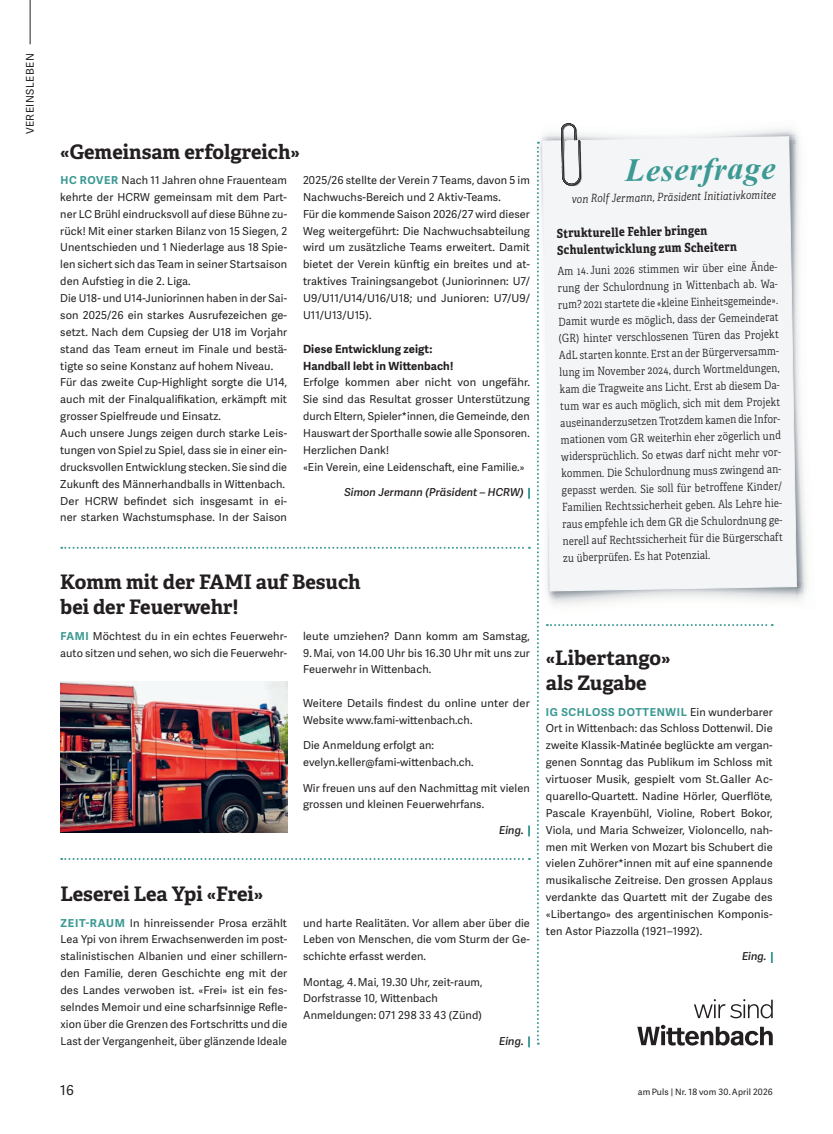
<style>
.page{position:relative;width:833px;height:1134px;background:#fff}
.page>*{position:absolute;margin:0;border:0;box-sizing:border-box;transform-origin:0 0}
.t1{font:italic 700 32.5px "Times New Roman MT Std";color:#3c9994}
.t2{font:700 20px/25px "Adelle";color:#231f20}
.t3{font:13.75px "Adelle Sans";color:#231f20}
.t4{font:700 12.5px/16.9px "Adelle Condensed";color:#231f20}
.t5{font:300 11.25px/16.9px "Adelle Condensed";color:#231f20}
.t6{font:700 11.25px/16.9px "Adelle Sans";letter-spacing:.01em;color:#231f20}
.t7{font:italic 300 11.25px "Adelle Condensed";color:#231f20}
.t8{font:11px/16.9px "Adelle Sans";letter-spacing:.01em;color:#231f20}
.t9{font:italic 600 11px "Adelle Sans";letter-spacing:.005em;color:#231f20}
.t10{font:10.62px "Adelle Sans";letter-spacing:.05em;color:#231f20}
.t11{font:8.75px "Adelle Sans";letter-spacing:.01em;color:#231f20}
.s1{font-weight:700;color:#3c9994}
</style>
<div class="page">
<svg style="left:530px;top:128px;width:277px;height:477px"></svg>
<div style="left:542px;top:136px;width:254px;height:455px;background:#f3f5f6"></div>
<svg style="left:561px;top:123px;width:21px;height:64px"></svg>
<hr style="left:30px;top:0;width:1px;height:44px;background:#231f20">
<svg style="left:537px;top:142px;width:2px;height:903px"></svg>
<svg style="left:528px;top:488px;width:2px;height:11px"></svg>
<svg style="left:61px;top:547px;width:469px;height:2px"></svg>
<svg style="left:547px;top:624px;width:225px;height:2px"></svg>
<svg style="left:61px;top:858px;width:469px;height:2px"></svg>
<svg style="left:528px;top:825px;width:2px;height:11px"></svg>
<img style="left:60px;top:681px;width:227px;height:152px">
<svg style="left:528px;top:1036px;width:2px;height:11px"></svg>
<svg style="left:637px;top:1025px;width:135px;height:20px"></svg>
<svg style="left:694px;top:999px;width:78px;height:19px"></svg>
<p class="t10" style="left:24px;top:134px;width:83px;rotate:-90deg">VEREINSLEBEN</p>
<h2 class="t2" style="left:60px;top:139px;width:241px">«Gemeinsam erfolgreich»</h2>
<p class="t8" style="left:60px;top:172px;width:228px"><span class="s1">HC ROVER</span> Nach 11 Jahren ohne Frauenteam kehrte der HCRW gemeinsam mit dem Part&shy;ner LC Brühl eindrucksvoll auf diese Bühne zu&shy;rück! Mit einer starken Bilanz von 15 Siegen, 2<br>Unentschieden und 1 Niederlage aus 18 Spie&shy;len sichert sich das Team in seiner Startsaison den Aufstieg in die 2. Liga.<br>Die U18- und U14-Juniorinnen haben in der Sai&shy;son 2025/26 ein starkes Ausrufezeichen ge&shy;setzt. Nach dem Cupsieg der U18 im Vorjahr stand das Team erneut im Finale und bestä&shy;tigte so seine Konstanz auf hohem Niveau.<br>Für das zweite Cup-Highlight sorgte die U14, auch mit der Finalqualifikation, erkämpft mit grosser Spielfreude und Einsatz.<br>Auch unsere Jungs zeigen durch starke Leis&shy;tungen von Spiel zu Spiel, dass sie in einer ein&shy;drucksvollen Entwicklung stecken. Sie sind die Zukunft des Männerhandballs in Wittenbach.<br>Der HCRW befindet sich insgesamt in ei&shy;ner starken Wachstumsphase. In der Saison</p>
<p class="t8" style="left:303px;top:172px;width:228px">2025/26 stellte der Verein 7 Teams, davon 5 im Nachwuchs-Bereich und 2 Aktiv-Teams.<br>Für die kommende Saison 2026/27 wird dieser Weg weitergeführt: Die Nachwuchsabteilung wird um zusätzliche Teams erweitert. Damit bietet der Verein künftig ein breites und at&shy;traktives Trainingsangebot (Juniorinnen: U7/ U9/U11/U14/U16/U18; und Junioren: U7/U9/ U11/U13/U15).</p>
<p class="t6" style="left:303px;top:340px;width:152px">Diese Entwicklung zeigt:<br>Handball lebt in Wittenbach!</p>
<p class="t8" style="left:303px;top:374px;width:228px">Erfolge kommen aber nicht von ungefähr.<br>Sie sind das Resultat grosser Unterstützung durch Eltern, Spieler*innen, die Gemeinde, den Hauswart der Sporthalle sowie alle Sponsoren.<br>Herzlichen Dank!<br>«Ein Verein, eine Leidenschaft, eine Familie.»</p>
<p class="t9" style="left:344px;top:486px;width:181px">Simon Jermann (Präsident – HCRW)</p>
<h2 class="t2" style="left:60px;top:569px;width:302px">Komm mit der FAMI auf Besuch bei der Feuerwehr!</h2>
<p class="t8" style="left:60px;top:628px;width:228px"><span class="s1">FAMI</span> Möchtest du in ein echtes Feuerwehr&shy;auto sitzen und sehen, wo sich die Feuerwehr-</p>
<p class="t8" style="left:303px;top:628px;width:228px">leute umziehen? Dann komm am Samstag,</p>
<p class="t8" style="left:303px;top:644px;width:228px">9. Mai, von 14.00 Uhr bis 16.30 Uhr mit uns zur<br>Feuerwehr in Wittenbach.</p>
<p class="t8" style="left:303px;top:695px;width:228px">Weitere Details findest du online unter der<br>Website www.fami-wittenbach.ch.</p>
<p class="t8" style="left:303px;top:737px;width:172px">Die Anmeldung erfolgt an: evelyn.keller@fami-wittenbach.ch.</p>
<p class="t8" style="left:303px;top:779px;width:228px">Wir freuen uns auf den Nachmittag mit vielen grossen und kleinen Feuerwehrfans.</p>
<p class="t9" style="left:499px;top:823px;width:26px">Eing.</p>
<h2 class="t2" style="left:60px;top:882px;width:204px">Leserei Lea Ypi «Frei»</h2>
<p class="t8" style="left:60px;top:914px;width:228px;text-align:justify"><span class="s1">ZEIT-RAUM</span> In hinreissender Prosa erzählt Lea Ypi von ihrem Erwachsenwerden im post&shy;stalinistischen Albanien und einer schillern&shy;den Familie, deren Geschichte eng mit der des Landes verwoben ist. «Frei» ist ein fes&shy;selndes Memoir und eine scharfsinnige Refle&shy;xion über die Grenzen des Fortschritts und die Last der Vergangenheit, über glänzende Ideale</p>
<p class="t8" style="left:303px;top:914px;width:228px;text-align:justify">und harte Realitäten. Vor allem aber über die Leben von Menschen, die vom Sturm der Ge&shy;schichte erfasst werden.</p>
<p class="t8" style="left:303px;top:974px;width:181px">Montag, 4. Mai, 19.30 Uhr, zeit-raum,<br>Dorfstrasse 10, Wittenbach<br>Anmeldungen: 071 298 33 43 (Zünd)</p>
<p class="t9" style="left:499px;top:1034px;width:26px">Eing.</p>
<h1 class="t1" style="left:625px;top:148px;width:152px;rotate:-1deg">Leserfrage</h1>
<p class="t7" style="left:571px;top:192px;width:206px;rotate:-1deg">von Rolf Jermann, Präsident Initiativkomitee</p>
<p class="t4" style="left:556px;top:225px;width:181px;rotate:-1deg">Strukturelle Fehler bringen<br>Schulentwicklung zum Scheitern</p>
<p class="t5" style="left:557px;top:263px;width:225px;rotate:-1deg">Am 14. Juni 2026 stimmen wir über eine Ände&shy;rung der Schulordnung in Wittenbach ab. Wa&shy;rum? 2021 startete die «kleine Einheitsgemeinde».<br>Damit wurde es möglich, dass der Gemeinderat (GR) hinter verschlossenen Türen das Projekt AdL starten konnte. Erst an der Bürgerversamm&shy;lung im November 2024, durch Wortmeldungen, kam die Tragweite ans Licht. Erst ab diesem Da&shy;tum war es auch möglich, sich mit dem Projekt auseinanderzusetzen Trotzdem kamen die Infor&shy;mationen vom GR weiterhin eher zögerlich und widersprüchlich. So etwas darf nicht mehr vor&shy;kommen. Die Schulordnung muss zwingend an&shy;gepasst werden. Sie soll für betroffene Kinder/ Familien Rechtssicherheit geben. Als Lehre hie&shy;raus empfehle ich dem GR die Schulordnung ge&shy;nerell auf Rechtssicherheit für die Bürgerschaft zu überprüfen. Es hat Potenzial.</p>
<h2 class="t2" style="left:546px;top:645px;width:126px">«Libertango» als Zugabe</h2>
<p class="t8" style="left:546px;top:704px;width:228px;text-align:justify"><span class="s1">IG SCHLOSS DOTTENWIL</span> Ein wunderbarer Ort in Wittenbach: das Schloss Dottenwil. Die zweite Klassik-Matinée beglückte am vergan&shy;genen Sonntag das Publikum im Schloss mit virtuoser Musik, gespielt vom St.Galler Ac&shy;quarello-Quartett. Nadine Hörler, Querflöte, Pascale Krayenbühl, Violine, Robert Bokor, Viola, und Maria Schweizer, Violoncello, nah&shy;men mit Werken von Mozart bis Schubert die vielen Zuhörer*innen mit auf eine spannende musikalische Zeitreise. Den grossen Applaus verdankte das Quartett mit der Zugabe des «Libertango» des argentinischen Komponis&shy;ten Astor Piazzolla (1921–1992).</p>
<p class="t9" style="left:742px;top:950px;width:26px">Eing.</p>
<p class="t3" style="left:60px;top:1082px;width:15px">16</p>
<p class="t11" style="left:638px;top:1087px;width:136px">am Puls | Nr. 18 vom 30. April 2026</p>
</div>
